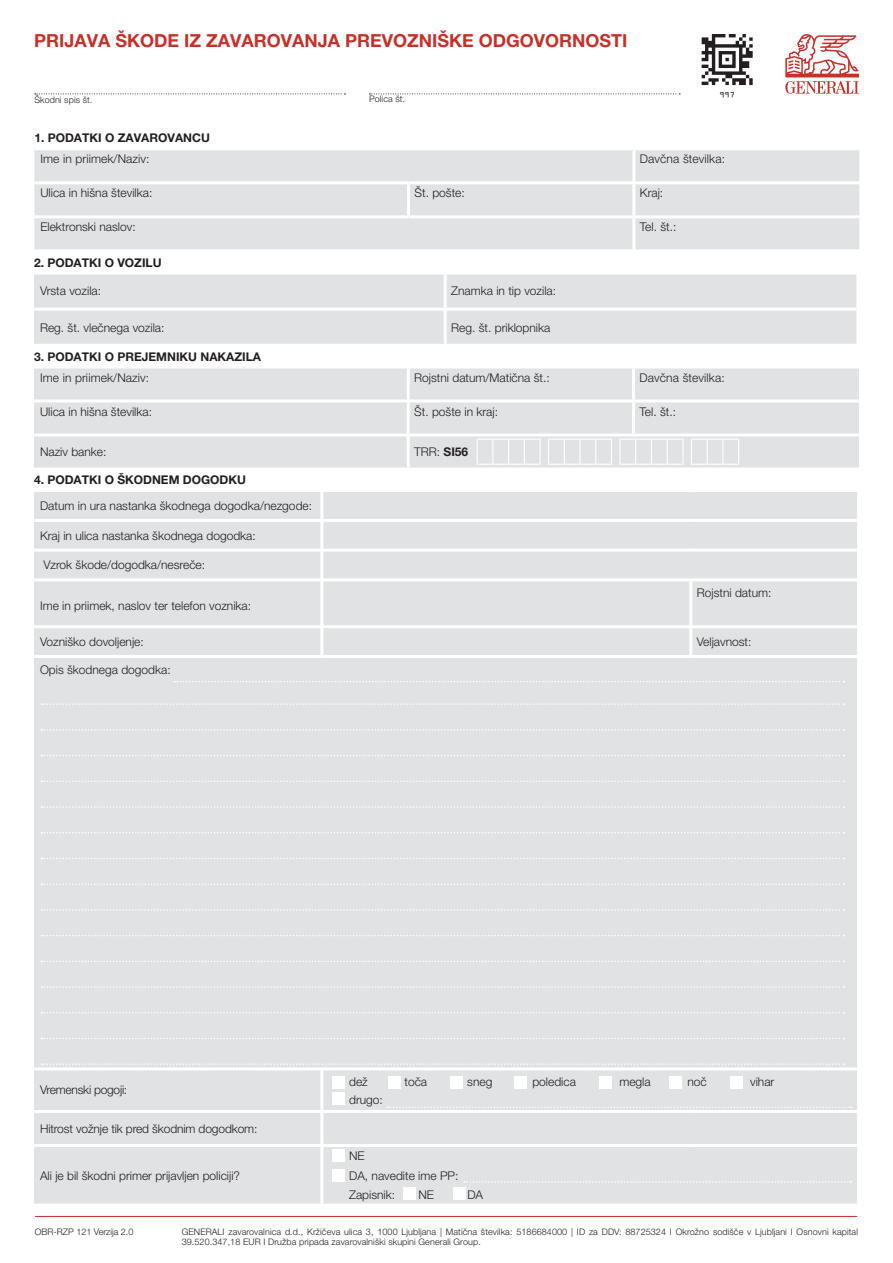
<style>
.page{position:relative;width:893px;height:1263px;background:#fff}
.page>*{position:absolute;margin:0;border:0;box-sizing:border-box;transform-origin:0 0}
._0_Glavni_naslov{font:700 18px "Helvetica Neue LT Pro";color:#c7312a}
.t1{font:300 12px "Helvetica Neue LT Pro";color:#231f20}
._0_Glavni_naslov-2{font:700 12px "Helvetica Neue LT Pro";color:#231f20}
.t2{font:300 12px "Helvetica Neue LT Pro";letter-spacing:-.02em;color:#231f20}
.t3{font:300 9px/10.5px "Helvetica Neue LT Pro";letter-spacing:.01em;color:#231f20}
.s1{font-weight:700}
</style>
<div class="page">
<div style="left:34px;top:492px;width:823px;height:711px;background:#e1e2e4"></div>
<hr style="left:320px;top:492px;width:3px;height:27px;background:#fff">
<hr style="left:320px;top:522px;width:3px;height:27px;background:#fff">
<hr style="left:320px;top:552px;width:3px;height:26px;background:#fff">
<hr style="left:320px;top:581px;width:3px;height:44px;background:#fff">
<hr style="left:689px;top:581px;width:3px;height:44px;background:#fff">
<hr style="left:320px;top:628px;width:3px;height:27px;background:#fff">
<hr style="left:689px;top:628px;width:3px;height:27px;background:#fff">
<hr style="left:34px;top:519px;width:288px;height:3px;background:#fff">
<hr style="left:322px;top:519px;width:369px;height:3px;background:#fff">
<hr style="left:691px;top:519px;width:166px;height:3px;background:#fff">
<hr style="left:34px;top:549px;width:288px;height:3px;background:#fff">
<hr style="left:322px;top:549px;width:369px;height:3px;background:#fff">
<hr style="left:691px;top:549px;width:166px;height:3px;background:#fff">
<hr style="left:34px;top:578px;width:288px;height:3px;background:#fff">
<hr style="left:322px;top:578px;width:369px;height:3px;background:#fff">
<hr style="left:691px;top:578px;width:166px;height:3px;background:#fff">
<hr style="left:34px;top:625px;width:288px;height:3px;background:#fff">
<hr style="left:322px;top:625px;width:369px;height:3px;background:#fff">
<hr style="left:691px;top:625px;width:166px;height:3px;background:#fff">
<hr style="left:34px;top:655px;width:288px;height:3px;background:#fff">
<hr style="left:322px;top:655px;width:369px;height:3px;background:#fff">
<hr style="left:691px;top:655px;width:166px;height:3px;background:#fff">
<hr style="left:691px;top:1067px;width:166px;height:3px;background:#fff">
<hr style="left:691px;top:1110px;width:166px;height:3px;background:#fff">
<hr style="left:691px;top:1144px;width:166px;height:3px;background:#fff">
<svg style="left:174px;top:681px;width:670px;height:1px"></svg>
<svg style="left:41px;top:703px;width:803px;height:2px"></svg>
<svg style="left:41px;top:729px;width:803px;height:2px"></svg>
<svg style="left:41px;top:755px;width:803px;height:1px"></svg>
<svg style="left:41px;top:780px;width:803px;height:2px"></svg>
<svg style="left:41px;top:806px;width:803px;height:2px"></svg>
<svg style="left:41px;top:832px;width:803px;height:1px"></svg>
<svg style="left:41px;top:858px;width:803px;height:1px"></svg>
<svg style="left:41px;top:883px;width:803px;height:2px"></svg>
<svg style="left:41px;top:909px;width:803px;height:2px"></svg>
<svg style="left:41px;top:935px;width:803px;height:1px"></svg>
<svg style="left:41px;top:960px;width:803px;height:2px"></svg>
<svg style="left:41px;top:986px;width:803px;height:2px"></svg>
<svg style="left:41px;top:1012px;width:803px;height:1px"></svg>
<svg style="left:41px;top:1038px;width:803px;height:1px"></svg>
<svg style="left:785px;top:34px;width:74px;height:60px"></svg>
<hr style="left:35px;top:1216px;width:822px;height:1px;background:#c7312a">
<svg style="left:369px;top:94px;width:311px;height:1px"></svg>
<svg style="left:35px;top:94px;width:310px;height:1px"></svg>
<div style="left:34px;top:368px;width:825px;height:99px;background:#e1e2e4"></div>
<hr style="left:34px;top:399px;width:374px;height:3px;background:#fff">
<hr style="left:408px;top:399px;width:226px;height:3px;background:#fff">
<hr style="left:407px;top:402px;width:3px;height:31px;background:#fff">
<hr style="left:634px;top:399px;width:225px;height:3px;background:#fff">
<hr style="left:632px;top:402px;width:3px;height:31px;background:#fff">
<hr style="left:407px;top:368px;width:3px;height:31px;background:#fff">
<hr style="left:632px;top:368px;width:3px;height:31px;background:#fff">
<hr style="left:34px;top:433px;width:374px;height:3px;background:#fff">
<hr style="left:408px;top:433px;width:226px;height:3px;background:#fff">
<hr style="left:407px;top:436px;width:3px;height:31px;background:#fff">
<hr style="left:634px;top:433px;width:225px;height:3px;background:#fff">
<svg style="left:477px;top:439px;width:262px;height:26px"></svg>
<div style="left:34px;top:275px;width:822px;height:69px;background:#e1e2e4"></div>
<hr style="left:444px;top:275px;width:3px;height:33px;background:#fff">
<hr style="left:444px;top:311px;width:3px;height:33px;background:#fff">
<hr style="left:34px;top:308px;width:411px;height:3px;background:#fff">
<hr style="left:445px;top:308px;width:411px;height:3px;background:#fff">
<div style="left:34px;top:150px;width:825px;height:99px;background:#e1e2e4"></div>
<hr style="left:34px;top:181px;width:375px;height:3px;background:#fff">
<hr style="left:409px;top:181px;width:225px;height:3px;background:#fff">
<hr style="left:407px;top:184px;width:3px;height:31px;background:#fff">
<hr style="left:634px;top:181px;width:225px;height:3px;background:#fff">
<hr style="left:632px;top:184px;width:3px;height:31px;background:#fff">
<hr style="left:632px;top:150px;width:3px;height:31px;background:#fff">
<hr style="left:34px;top:215px;width:375px;height:3px;background:#fff">
<hr style="left:409px;top:215px;width:225px;height:3px;background:#fff">
<hr style="left:634px;top:215px;width:225px;height:3px;background:#fff">
<hr style="left:632px;top:218px;width:3px;height:31px;background:#fff">
<svg style="left:34px;top:1063px;width:817px;height:141px;background:#e3e4e6"></svg>
<div style="left:599px;top:1076px;width:13px;height:12px;background:#fff"></div>
<div style="left:669px;top:1076px;width:13px;height:12px;background:#fff"></div>
<div style="left:730px;top:1076px;width:13px;height:12px;background:#fff"></div>
<svg style="left:702px;top:34px;width:51px;height:51px"></svg>
<p class="_0_Glavni_naslov" style="left:34px;top:29px;width:595px">PRIJAVA ŠKODE IZ ZAVAROVANJA PREVOZNIŠKE ODGOVORNOSTI</p>
<p class="t3" style="left:34px;top:94px;width:60px">Škodni spis št.</p>
<p class="t3" style="left:369px;top:94px;width:38px">Polica št.</p>
<p class="_0_Glavni_naslov-2" style="left:34px;top:131px;width:177px">1. PODATKI O ZAVAROVANCU</p>
<p class="t1" style="left:40px;top:152px;width:111px">Ime in priimek/Naziv:</p>
<p class="t1" style="left:640px;top:152px;width:87px">Davčna številka:</p>
<p class="t1" style="left:40px;top:186px;width:114px">Ulica in hišna številka:</p>
<p class="t1" style="left:415px;top:186px;width:52px">Št. pošte:</p>
<p class="t1" style="left:640px;top:186px;width:25px">Kraj:</p>
<p class="t1" style="left:40px;top:220px;width:97px">Elektronski naslov:</p>
<p class="t1" style="left:640px;top:220px;width:38px">Tel. št.:</p>
<p class="_0_Glavni_naslov-2" style="left:34px;top:255px;width:129px">2. PODATKI O VOZILU</p>
<p class="t1" style="left:40px;top:284px;width:63px">Vrsta vozila:</p>
<p class="t1" style="left:451px;top:284px;width:106px">Znamka in tip vozila:</p>
<p class="t1" style="left:40px;top:320px;width:126px">Reg. št. vlečnega vozila:</p>
<p class="t1" style="left:451px;top:320px;width:101px">Reg. št. priklopnika</p>
<p class="_0_Glavni_naslov-2" style="left:34px;top:349px;width:229px">3. PODATKI O PREJEMNIKU NAKAZILA</p>
<p class="t1" style="left:40px;top:370px;width:111px">Ime in priimek/Naziv:</p>
<p class="t1" style="left:414px;top:370px;width:137px">Rojstni datum/Matična št.:</p>
<p class="t1" style="left:640px;top:370px;width:87px">Davčna številka:</p>
<p class="t1" style="left:40px;top:404px;width:114px">Ulica in hišna številka:</p>
<p class="t1" style="left:414px;top:404px;width:85px">Št. pošte in kraj:</p>
<p class="t1" style="left:640px;top:404px;width:38px">Tel. št.:</p>
<p class="t1" style="left:40px;top:445px;width:68px">Naziv banke:</p>
<p class="t1" style="left:414px;top:445px;width:56px">TRR: <span class="s1">SI56</span></p>
<p class="_0_Glavni_naslov-2" style="left:34px;top:472px;width:214px">4. PODATKI O ŠKODNEM DOGODKU</p>
<p class="t1" style="left:40px;top:498px;width:274px">Datum in ura nastanka škodnega dogodka/nezgode:</p>
<p class="t1" style="left:40px;top:528px;width:217px">Kraj in ulica nastanka škodnega dogodka:</p>
<p class="t1" style="left:43px;top:558px;width:163px">Vzrok škode/dogodka/nesreče:</p>
<p class="t1" style="left:40px;top:598px;width:213px">Ime in priimek, naslov ter telefon voznika:</p>
<p class="t1" style="left:697px;top:585px;width:76px">Rojstni datum:</p>
<p class="t1" style="left:40px;top:634px;width:105px">Vozniško dovoljenje:</p>
<p class="t1" style="left:697px;top:634px;width:56px">Veljavnost:</p>
<p class="t1" style="left:40px;top:662px;width:132px">Opis škodnega dogodka:</p>
<p class="t2" style="left:40px;top:1083px;width:89px">Vremenski pogoji:</p>
<p class="t1" style="left:40px;top:1121px;width:219px">Hitrost vožnje tik pred škodnim dogodkom:</p>
<p class="t1" style="left:40px;top:1168px;width:202px">Ali je bil škodni primer prijavljen policiji?</p>
<p class="t1" style="left:349px;top:1074px;width:20px">dež</p>
<p class="t1" style="left:404px;top:1074px;width:24px">toča</p>
<p class="t1" style="left:467px;top:1074px;width:27px">sneg</p>
<p class="t1" style="left:532px;top:1074px;width:45px">poledica</p>
<p class="t1" style="left:619px;top:1074px;width:33px">megla</p>
<p class="t1" style="left:687px;top:1074px;width:21px">noč</p>
<p class="t1" style="left:750px;top:1074px;width:26px">vihar</p>
<p class="t1" style="left:349px;top:1092px;width:35px">drugo:</p>
<p class="t1" style="left:349px;top:1148px;width:17px">NE</p>
<p class="t1" style="left:349px;top:1168px;width:111px">DA, navedite ime PP:</p>
<p class="t1" style="left:349px;top:1187px;width:47px">Zapisnik:</p>
<p class="t1" style="left:418px;top:1187px;width:17px">NE</p>
<p class="t1" style="left:467px;top:1187px;width:17px">DA</p>
<p class="t3" style="left:35px;top:1226px;width:100px">OBR-RZP 121 Verzija 2.0</p>
<p class="t3" style="left:182px;top:1226px;width:678px">GENERALI zavarovalnica d.d., Kržičeva ulica 3, 1000 Ljubljana | Matična številka: 5186684000 | ID za DDV: 88725324 I Okrožno sodišče v Ljubljani I Osnovni kapital<br>39.520.347,18 EUR I Družba pripada zavarovalniški skupini Generali Group.</p>
</div>
